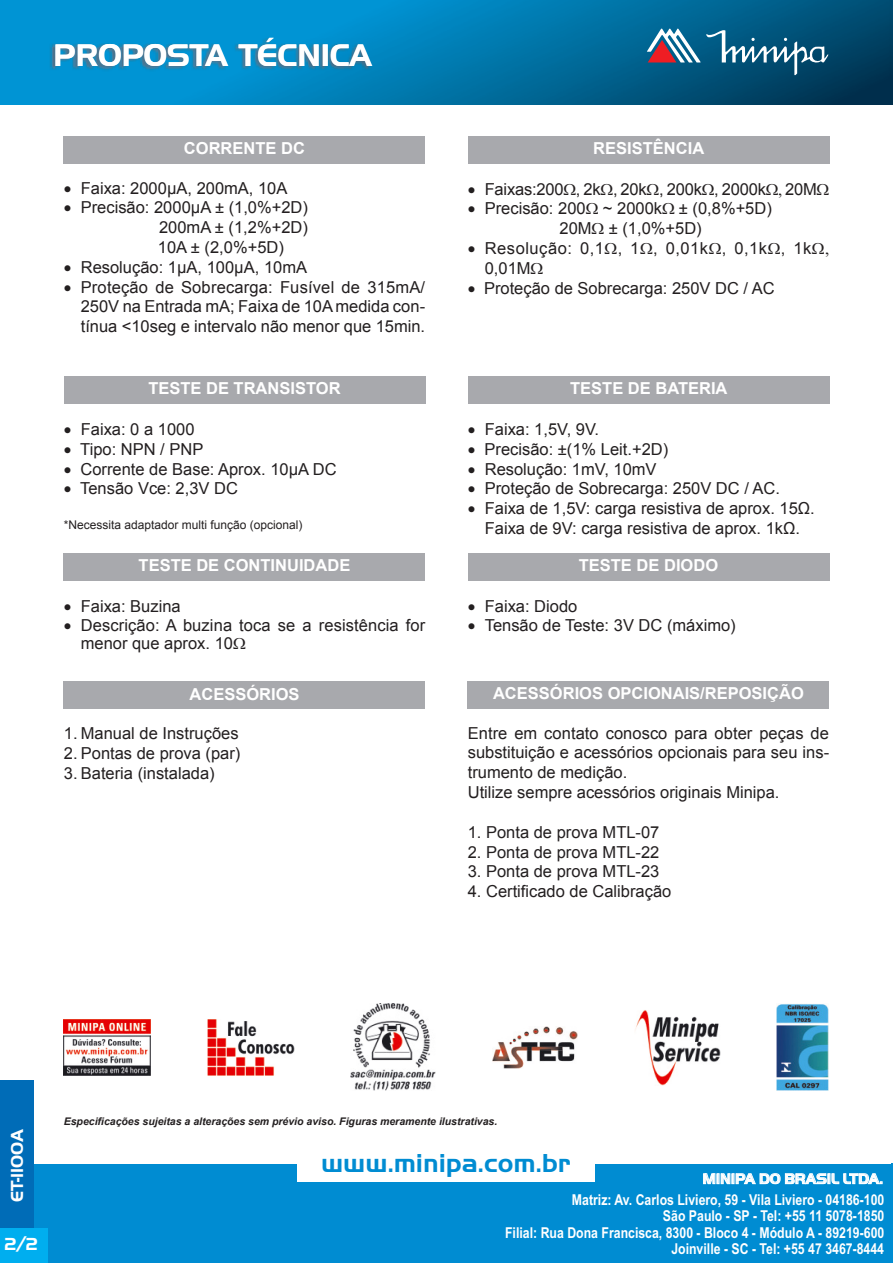
<style>
.page{position:relative;width:893px;height:1263px;background:#fff}
.page>*{position:absolute;margin:0;border:0;box-sizing:border-box;transform-origin:0 0}
.t1{font:30px "Handel Gothic BT";color:#fff}
.t2{font:700 27px "Handel Got D";color:#008cd2}
.t3{font:700 18px "Handel Got D";color:#fff}
.Texto_padrão_1{font:16.5px/19.8px "Arial";color:#231f20;text-align:justify}
.t4{font:700 16.5px "Arial";color:#fff}
.Texto_padrão{font:16.5px/18px "Arial";color:#231f20}
.Texto_padrão_1-2{font:16.5px/19.8px "Arial";letter-spacing:.03em;color:#231f20}
.t5{font:700 15px/16.5px "Arial Narrow";color:#fff;text-align:right}
.t6{font:700 15px "Handel Got D";color:#fff}
.t7{font:12px "Arial";color:#231f20}
.Texto_padrão-2{font:italic 700 10.5px "Arial";color:#231f20}
</style>
<div class="page">
<div style="left:1px;top:1164px;width:892px;height:99px;background:#008cd2"></div>
<div style="left:297px;top:1149px;width:297px;height:33px;background:#fff"></div>
<svg style="left:703px;top:1173px;width:179px;height:12px"></svg>
<div style="left:0;top:1080px;width:33px;height:181px;background:#006cb7"></div>
<div style="left:0;top:1228px;width:47px;height:35px;background:#00aeef"></div>
<img style="left:0;top:0;width:890px;height:105px">
<svg style="left:647px;top:28px;width:181px;height:47px;background:#326d8d"></svg>
<img style="left:50px;top:39px;width:323px;height:32px">
<img style="left:890px;top:0;width:3px;height:105px">
<div style="left:64px;top:136px;width:361px;height:27px;background:#a8a9ad"></div>
<img style="left:64px;top:1019px;width:87px;height:56px">
<img style="left:207px;top:1019px;width:87px;height:56px">
<img style="left:492px;top:1026px;width:86px;height:42px">
<img style="left:635px;top:1010px;width:85px;height:75px">
<img style="left:777px;top:1004px;width:52px;height:87px">
<img style="left:351px;top:1004px;width:85px;height:87px">
<div style="left:64px;top:376px;width:361px;height:28px;background:#a8a9ad"></div>
<div style="left:468px;top:553px;width:361px;height:27px;background:#a8a9ad"></div>
<div style="left:64px;top:553px;width:361px;height:27px;background:#a8a9ad"></div>
<div style="left:64px;top:681px;width:361px;height:27px;background:#a8a9ad"></div>
<div style="left:468px;top:681px;width:361px;height:27px;background:#a8a9ad"></div>
<div style="left:468px;top:136px;width:361px;height:27px;background:#a8a9ad"></div>
<div style="left:468px;top:376px;width:361px;height:28px;background:#a8a9ad"></div>
<h1 class="t1" style="left:54px;top:37px;width:319px">PROPOSTA TÉCNICA</h1>
<p class="t4" style="left:184px;top:137px;width:122px">CORRENTE DC</p>
<p class="Texto_padrão_1" style="left:64px;top:178px;width:225px">• Faixa: 2000µA, 200mA, 10A</p>
<p class="Texto_padrão_1" style="left:64px;top:198px;width:246px">• Precisão: 2000µA ± (1,0%+2D)</p>
<p class="Texto_padrão_1" style="left:159px;top:218px;width:150px">200mA ± (1,2%+2D)</p>
<p class="Texto_padrão_1" style="left:158px;top:237px;width:127px">10A ± (2,0%+5D)</p>
<p class="Texto_padrão_1" style="left:64px;top:257px;width:245px">• Resolução: 1µA, 100µA, 10mA</p>
<p class="Texto_padrão_1" style="left:81px;top:277px;width:346px;text-indent:-17px">• Proteção de Sobrecarga: Fusível de 315mA/ 250V na Entrada mA; Faixa de 10A medida con&shy;tínua &lt;10seg e intervalo não menor que 15min.</p>
<p class="t4" style="left:148px;top:377px;width:194px">TESTE DE TRANSISTOR</p>
<p class="Texto_padrão_1" style="left:64px;top:419px;width:132px">• Faixa: 0 a 1000</p>
<p class="Texto_padrão_1" style="left:64px;top:439px;width:141px">• Tipo: NPN / PNP</p>
<p class="Texto_padrão_1" style="left:64px;top:459px;width:274px">• Corrente de Base: Aprox. 10µA DC</p>
<p class="Texto_padrão_1" style="left:64px;top:479px;width:176px">• Tensão Vce: 2,3V DC</p>
<p class="t7" style="left:64px;top:516px;width:240px">*Necessita adaptador multi função (opcional)</p>
<p class="t4" style="left:139px;top:554px;width:213px">TESTE DE CONTINUIDADE</p>
<p class="Texto_padrão_1" style="left:64px;top:596px;width:118px">• Faixa: Buzina</p>
<p class="Texto_padrão" style="left:81px;top:617px;width:346px;text-indent:-17px">• Descrição: A buzina toca se a resistência for menor que aprox. 10</p>
<p class="t4" style="left:190px;top:683px;width:112px">ACESSÓRIOS</p>
<p class="Texto_padrão_1" style="left:64px;top:724px;width:176px">1. Manual de Instruções</p>
<p class="Texto_padrão_1" style="left:64px;top:743px;width:178px">2. Pontas de prova (par)</p>
<p class="Texto_padrão_1" style="left:64px;top:763px;width:152px">3. Bateria (instalada)</p>
<p class="t4" style="left:593px;top:137px;width:112px">RESISTÊNCIA</p>
<p class="Texto_padrão_1" style="left:468px;top:179px;width:350px">• Faixas:200 , 2k , 20k , 200k , 2000k 20M</p>
<p class="Texto_padrão_1" style="left:468px;top:199px;width:306px">• Precisão: 200 ~ 2000k ± (0,8%+5D)</p>
<p class="Texto_padrão_1" style="left:559px;top:219px;width:144px">20M ± (1,0%+5D)</p>
<p class="Texto_padrão_1-2" style="left:485px;top:238px;width:328px;text-indent:-17px">• Resolução: 0,1 , 1 , 0,01k , 0,1k , 1k<br>0,01M</p>
<p class="Texto_padrão" style="left:468px;top:279px;width:309px">• Proteção de Sobrecarga: 250V DC / AC</p>
<p class="t4" style="left:570px;top:377px;width:159px">TESTE DE BATERIA</p>
<p class="Texto_padrão_1" style="left:468px;top:419px;width:133px">• Faixa: 1,5V, 9V.</p>
<p class="Texto_padrão_1" style="left:468px;top:439px;width:202px">• Precisão: ±(1% Leit.+2D)</p>
<p class="Texto_padrão_1" style="left:468px;top:459px;width:190px">• Resolução: 1mV, 10mV</p>
<p class="Texto_padrão_1" style="left:468px;top:479px;width:314px">• Proteção de Sobrecarga: 250V DC / AC.</p>
<p class="Texto_padrão_1" style="left:468px;top:499px;width:348px">• Faixa de 1,5V: carga resistiva de aprox. 15Ω.</p>
<p class="Texto_padrão_1" style="left:485px;top:518px;width:317px">Faixa de 9V: carga resistiva de aprox. 1kΩ.</p>
<p class="t4" style="left:579px;top:554px;width:141px">TESTE DE DIODO</p>
<p class="Texto_padrão_1" style="left:468px;top:596px;width:111px">• Faixa: Diodo</p>
<p class="Texto_padrão_1" style="left:468px;top:616px;width:269px">• Tensão de Teste: 3V DC (máximo)</p>
<p class="t4" style="left:493px;top:682px;width:312px">ACESSÓRIOS OPCIONAIS/REPOSIÇÃO</p>
<p class="Texto_padrão_1" style="left:468px;top:723px;width:363px">Entre em contato conosco para obter peças de substituição e acessórios opcionais para seu ins&shy;trumento de medição.</p>
<p class="Texto_padrão_1" style="left:468px;top:782px;width:313px">Utilize sempre acessórios originais Minipa.</p>
<p class="Texto_padrão_1" style="left:468px;top:822px;width:193px">1. Ponta de prova MTL-07</p>
<p class="Texto_padrão_1" style="left:468px;top:842px;width:193px">2. Ponta de prova MTL-22</p>
<p class="Texto_padrão_1" style="left:468px;top:862px;width:193px">3. Ponta de prova MTL-23</p>
<p class="Texto_padrão_1" style="left:468px;top:881px;width:205px">4. Certificado de Calibração</p>
<p class="t3" style="left:7px;top:1202px;width:75px;rotate:-90deg">ET-1100A</p>
<p class="t3" style="left:4px;top:1234px;width:35px">2/2</p>
<p class="Texto_padrão-2" style="left:64px;top:1114px;width:435px">Especificações sujeitas a alterações sem prévio aviso. Figuras meramente ilustrativas.</p>
<h2 class="t2" style="left:321px;top:1145px;width:251px">www.minipa.com.br</h2>
<p class="t6" style="left:703px;top:1169px;width:182px">MINIPA DO BRASIL LTDA.</p>
<p class="t5" style="left:505px;top:1193px;width:381px">Matriz: Av. Carlos Liviero, 59 - Vila Liviero - 04186-100<br>São Paulo - SP - Tel: +55 11 5078-1850<br>Filial: Rua Dona Francisca, 8300 - Bloco 4 - Módulo A - 89219-600<br>Joinville - SC - Tel: +55 47 3467-8444</p>
</div>
